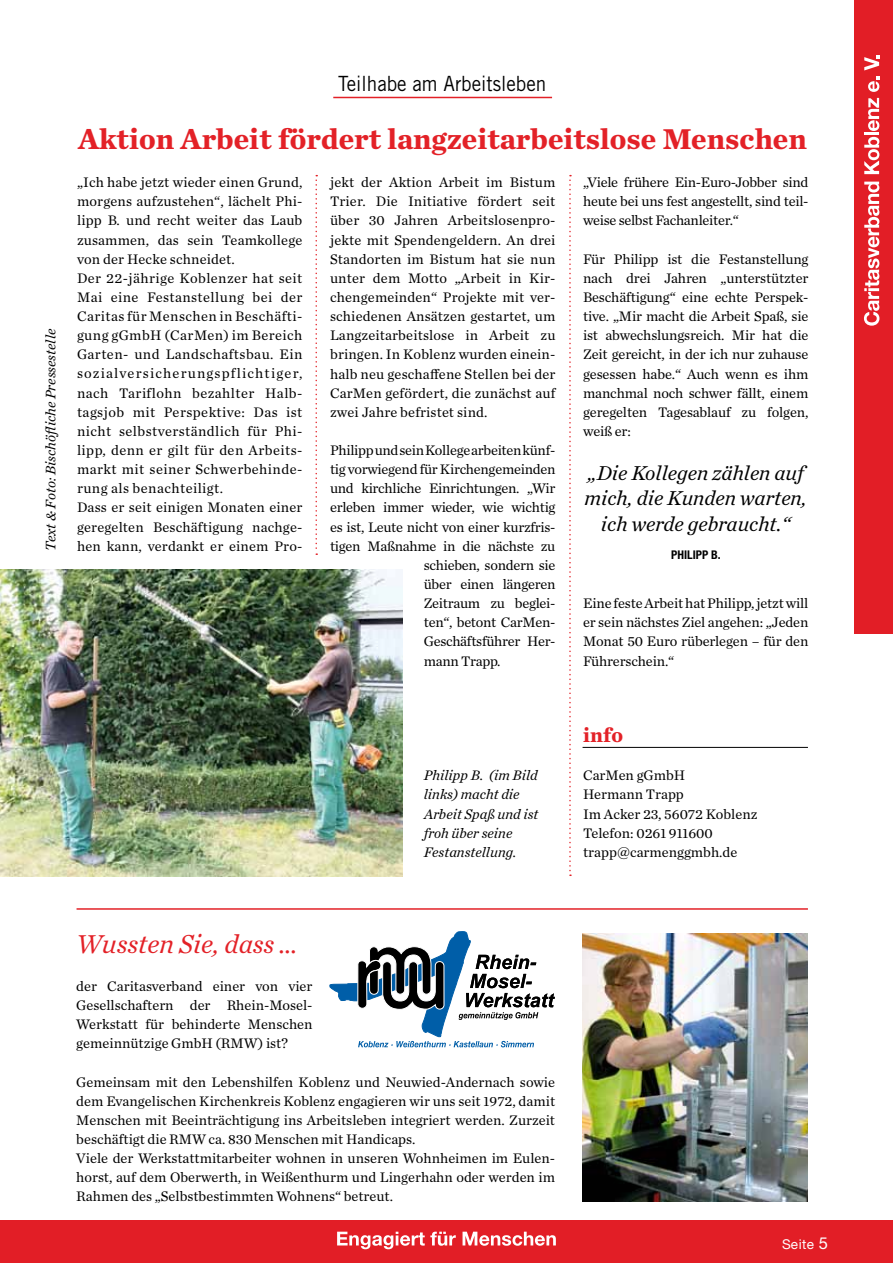
<style>
.page{position:relative;width:893px;height:1263px;background:#fff}
.page>*{position:absolute;margin:0;border:0;box-sizing:border-box;transform-origin:0 0}
.t1{font:700 30px "Chronicle Text G1";color:#e32127}
.t2{font:italic 27px "Chronicle Text G1";color:#e32127}
.t3{font:italic 21px/25.2px "Chronicle Text G1";color:#000;text-align:center}
.t4{font:21px "Trade Gothic";color:#000;scale:.9 1}
.t5{font:700 21px "Chronicle Text G1";color:#e32127}
.t6{font:14.4px/19.2px "Chronicle Text G1";color:#000;text-align:justify}
.t7{font:14.4px/19.2px "Chronicle Text G1";letter-spacing:.03em;color:#000}
.t8{font:14.4px "Chronicle Text G1";letter-spacing:-.02em;color:#000}
.t9{font:italic 14.4px/19.2px "Chronicle Text G1";color:#000}
.t10{font:13.5px "Helvetica Neue";letter-spacing:.03em;color:#fff}
.t11{font:700 condensed 12px "Helvetica Neue LT Std";color:#000}
.s1{font-size:16.5px}
</style>
<div class="page">
<hr style="left:77px;top:908px;width:731px;height:2px;background:#e32127">
<div style="left:0;top:1221px;width:893px;height:42px;background:#e21e26"></div>
<svg style="left:337px;top:1232px;width:119px;height:17px"></svg>
<svg style="left:463px;top:1232px;width:93px;height:14px"></svg>
<div style="left:855px;top:0;width:38px;height:634px;background:#e21e26"></div>
<svg style="left:864px;top:182px;width:15px;height:144px"></svg>
<svg style="left:864px;top:137px;width:15px;height:37px"></svg>
<hr style="left:864px;top:132px;width:15px;height:3px;background:#fff">
<svg style="left:868px;top:98px;width:11px;height:33px"></svg>
<svg style="left:868px;top:77px;width:11px;height:15px"></svg>
<svg style="left:864px;top:56px;width:15px;height:14px"></svg>
<img style="left:0;top:570px;width:402px;height:306px">
<img style="left:583px;top:933px;width:225px;height:268px">
<hr style="left:333px;top:97px;width:219px;height:1px;background:#e32127">
<svg style="left:329px;top:931px;width:226px;height:116px"></svg>
<svg style="left:315px;top:175px;width:2px;height:380px"></svg>
<svg style="left:569px;top:175px;width:2px;height:701px"></svg>
<hr style="left:583px;top:747px;width:225px;height:1px;background:#000">
<p class="t9" style="left:40px;top:551px;width:223px;rotate:-90deg">Text &amp; Foto: Bischöfliche Pressestelle</p>
<h3 class="t4" style="left:338px;top:71px;width:233px">Teilhabe am Arbeitsleben</h3>
<h1 class="t1" style="left:78px;top:115px;width:730px">Aktion Arbeit fördert langzeitarbeitslose Menschen</h1>
<p class="t7" style="left:77px;top:172px;width:227px">„Ich habe jetzt wieder einen Grund, morgens aufzustehen“, lächelt Phi&shy;lipp B. und recht weiter das Laub zusammen, das sein Teamkollege von der Hecke schneidet.<br>Der 22-jährige Koblenzer hat seit<br>Mai eine Festanstellung bei der<br>Caritas für Menschen in Beschäfti&shy;gung gGmbH (CarMen) im Bereich<br>Garten- und Landschaftsbau. Ein sozialversicherungspflichtiger, nach Tariflohn bezahlter Halb&shy;tagsjob mit Perspektive: Das ist nicht selbstverständlich für Phi&shy;lipp, denn er gilt für den Arbeits&shy;markt mit seiner Schwerbehinde&shy;rung als benachteiligt.<br>Dass er seit einigen Monaten einer geregelten Beschäftigung nachge&shy;hen kann, verdankt er einem Pro-</p>
<p class="t6" style="left:330px;top:172px;width:227px">jekt der Aktion Arbeit im Bistum Trier. Die Initiative fördert seit über 30 Jahren Arbeitslosenpro&shy;jekte mit Spendengeldern. An drei Standorten im Bistum hat sie nun unter dem Motto „Arbeit in Kir&shy;chengemeinden“ Projekte mit ver&shy;schiedenen Ansätzen gestartet, um Langzeitarbeitslose in Arbeit zu bringen. In Koblenz wurden einein&shy;halb neu geschaffene Stellen bei der CarMen gefördert, die zunächst auf zwei Jahre befristet sind.</p>
<p class="t8" style="left:330px;top:439px;width:227px">Philipp und sein Kollege arbeiten künf-</p>
<p class="t8" style="left:330px;top:458px;width:227px">tig vorwiegend für Kirchengemeinden</p>
<p class="t8" style="left:330px;top:478px;width:227px">und kirchliche Einrichtungen. „Wir</p>
<p class="t8" style="left:330px;top:497px;width:227px">erleben immer wieder, wie wichtig</p>
<p class="t8" style="left:330px;top:516px;width:227px">es ist, Leute nicht von einer kurzfris-</p>
<p class="t8" style="left:330px;top:535px;width:227px">tigen Maßnahme in die nächste zu</p>
<p class="t8" style="left:424px;top:554px;width:133px">schieben, sondern sie</p>
<p class="t8" style="left:424px;top:573px;width:133px">über einen längeren</p>
<p class="t8" style="left:424px;top:592px;width:133px">Zeitraum zu beglei-</p>
<p class="t8" style="left:424px;top:612px;width:133px">ten“, betont CarMen-</p>
<p class="t8" style="left:424px;top:631px;width:133px">Geschäftsführer Her-</p>
<p class="t8" style="left:424px;top:650px;width:78px">mann Trapp.</p>
<p class="t6" style="left:583px;top:172px;width:227px">„Viele frühere Ein-Euro-Jobber sind heute bei uns fest angestellt, sind teil&shy;weise selbst Fachanleiter.“</p>
<p class="t6" style="left:583px;top:248px;width:227px">Für Philipp ist die Festanstellung nach drei Jahren „unterstützter Beschäftigung“ eine echte Perspek&shy;tive. „Mir macht die Arbeit Spaß, sie ist abwechslungsreich. Mir hat die Zeit gereicht, in der ich nur zuhause gesessen habe.“ Auch wenn es ihm manchmal noch schwer fällt, einem geregelten Tagesablauf zu folgen, weiß er:</p>
<h3 class="t3" style="left:585px;top:459px;width:224px">„Die Kollegen zählen auf mich, die Kunden warten, ich werde gebraucht.“</h3>
<p class="t11" style="left:671px;top:548px;width:51px">Philipp B.</p>
<p class="t6" style="left:583px;top:593px;width:227px">Eine feste Arbeit hat Philipp, jetzt will er sein nächstes Ziel angehen: „Jeden Monat 50 Euro rüberlegen – für den Führerschein.“</p>
<p class="t9" style="left:424px;top:765px;width:116px">Philipp B. (im Bild links) macht die<br>Arbeit Spaß und ist froh über seine<br>Festanstellung.</p>
<h3 class="t5" style="left:583px;top:718px;width:41px">info</h3>
<p class="t6" style="left:583px;top:765px;width:176px;text-align:left">CarMen gGmbH<br>Hermann Trapp<br>Im Acker 23, 56072 Koblenz<br>Telefon: 0261 911600 trapp@carmenggmbh.de</p>
<h2 class="t2" style="left:76px;top:923px;width:224px">Wussten Sie, dass …</h2>
<p class="t6" style="left:76px;top:976px;width:238px">der Caritasverband einer von vier Gesellschaftern der Rhein-Mosel-Werkstatt für behinderte Menschen gemeinnützige GmbH (RMW) ist?</p>
<p class="t6" style="left:76px;top:1071px;width:480px;text-align:left">Gemeinsam mit den Lebenshilfen Koblenz und Neuwied-Andernach sowie dem Evangelischen Kirchenkreis Koblenz engagieren wir uns seit 1972, damit Menschen mit Beeinträchtigung ins Arbeitsleben integriert werden. Zurzeit beschäftigt die RMW ca. 830 Menschen mit Handicaps.<br>Viele der Werkstattmitarbeiter wohnen in unseren Wohnheimen im Eulen&shy;horst, auf dem Oberwerth, in Weißenthurm und Lingerhahn oder werden im Rahmen des „Selbstbestimmten Wohnens“ betreut.</p>
<p class="t10" style="left:782px;top:1236px;width:48px">Seite <span class="s1">5</span></p>
</div>
